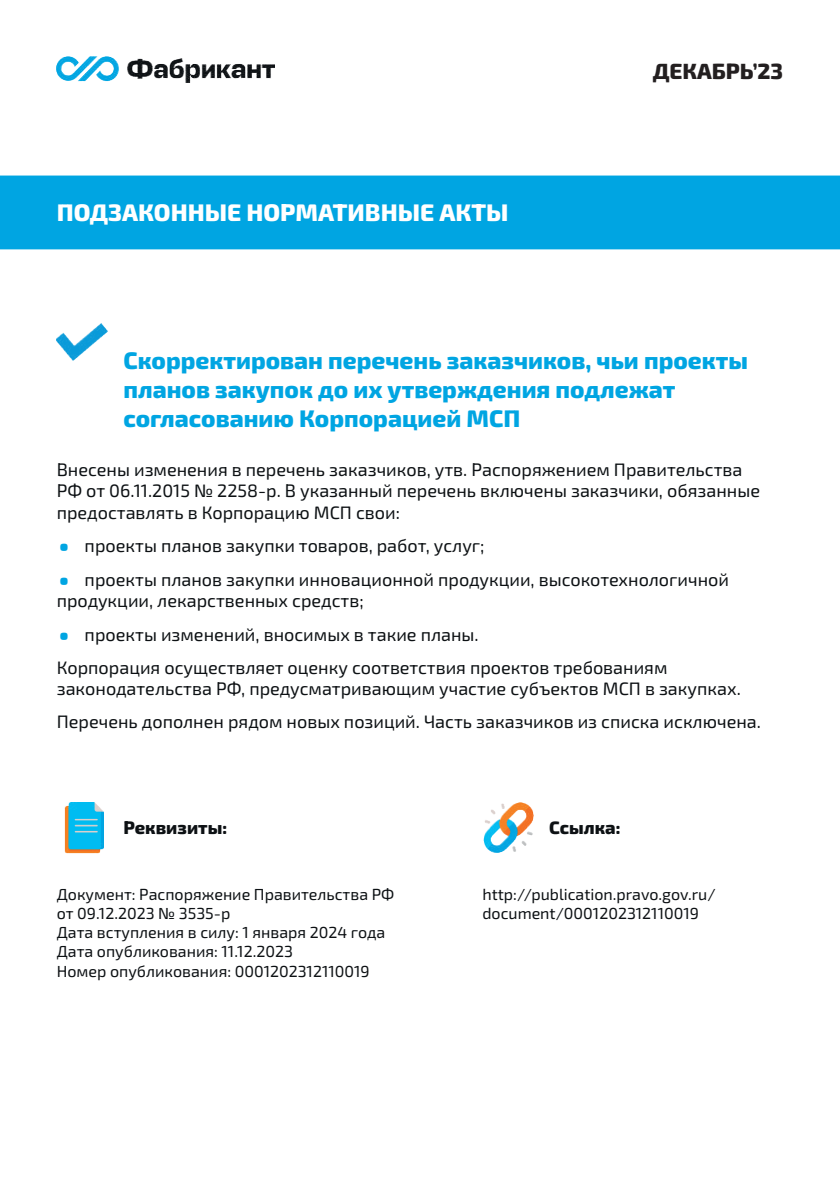
<style>
.page{position:relative;width:840px;height:1191px;background:#fff}
.page>*{position:absolute;margin:0;border:0;box-sizing:border-box;transform-origin:0 0}
.t1{font:800 24px/28.8px "Exo 2";color:#00a5e2}
.t2{font:800 24px "Exo 2";color:#fff}
.t3{font:800 22px "Exo 2";color:#231f20}
.t4{font:18px/21.6px "Exo 2";color:#0d1114}
.t5{font:800 18px "Exo 2";color:#0d1114}
.t6{font:16px/19.2px "Exo 2";color:#0d1114}
.s1{font-size:40px;color:#00a5e2}
</style>
<div class="page">
<img style="left:57px;top:57px;width:217px;height:25px">
<div style="left:1px;top:176px;width:837px;height:72px;background:#00a5e2"></div>
<div style="left:0;top:175px;width:839px;height:74px;border:2px solid #00a5e2"></div>
<img style="left:57px;top:323px;width:50px;height:37px">
<img style="left:64px;top:802px;width:39px;height:52px">
<img style="left:483px;top:802px;width:50px;height:50px">
<h1 class="t2" style="left:57px;top:196px;width:453px">ПОДЗАКОННЫЕ НОРМАТИВНЫЕ АКТЫ</h1>
<p class="t3" style="left:652px;top:56px;width:132px">ДЕКАБРЬ’23</p>
<h1 class="t1" style="left:123px;top:346px;width:625px">Скорректирован перечень заказчиков, чьи проекты планов закупок до их утверждения подлежат согласованию Корпорацией МСП</h1>
<p class="t4" style="left:57px;top:458px;width:704px">Внесены изменения в перечень заказчиков, утв. Распоряжением Правительства<br>РФ от 06.11.2015 № 2258‑р. В указанный перечень включены заказчики, обязанные предоставлять в Корпорацию МСП свои:</p>
<p class="t4" style="left:57px;top:534px;width:429px"><span class="s1">•</span> проекты планов закупки товаров, работ, услуг;</p>
<p class="t4" style="left:57px;top:568px;width:673px"><span class="s1">•</span> проекты планов закупки инновационной продукции, высокотехнологичной продукции, лекарственных средств;</p>
<p class="t4" style="left:57px;top:617px;width:612px;line-height:33px"><span class="s1">•</span> проекты изменений, вносимых в такие планы.<br>Корпорация осуществляет оценку соответствия проектов требованиям</p>
<p class="t4" style="left:57px;top:671px;width:705px;line-height:33px">законодательства РФ, предусматривающим участие субъектов МСП в закупках.<br>Перечень дополнен рядом новых позиций. Часть заказчиков из списка исключена.</p>
<p class="t5" style="left:123px;top:814px;width:105px">Реквизиты:</p>
<p class="t5" style="left:549px;top:814px;width:73px">Ссылка:</p>
<p class="t6" style="left:57px;top:884px;width:339px">Документ: Распоряжение Правительства РФ от 09.12.2023 № 3535‑р<br>Дата вступления в силу: 1 января 2024 года Дата опубликования: 11.12.2023<br>Номер опубликования: 0001202312110019</p>
<p class="t6" style="left:482px;top:884px;width:234px">http://publication.pravo.gov.ru/ document/0001202312110019</p>
</div>
